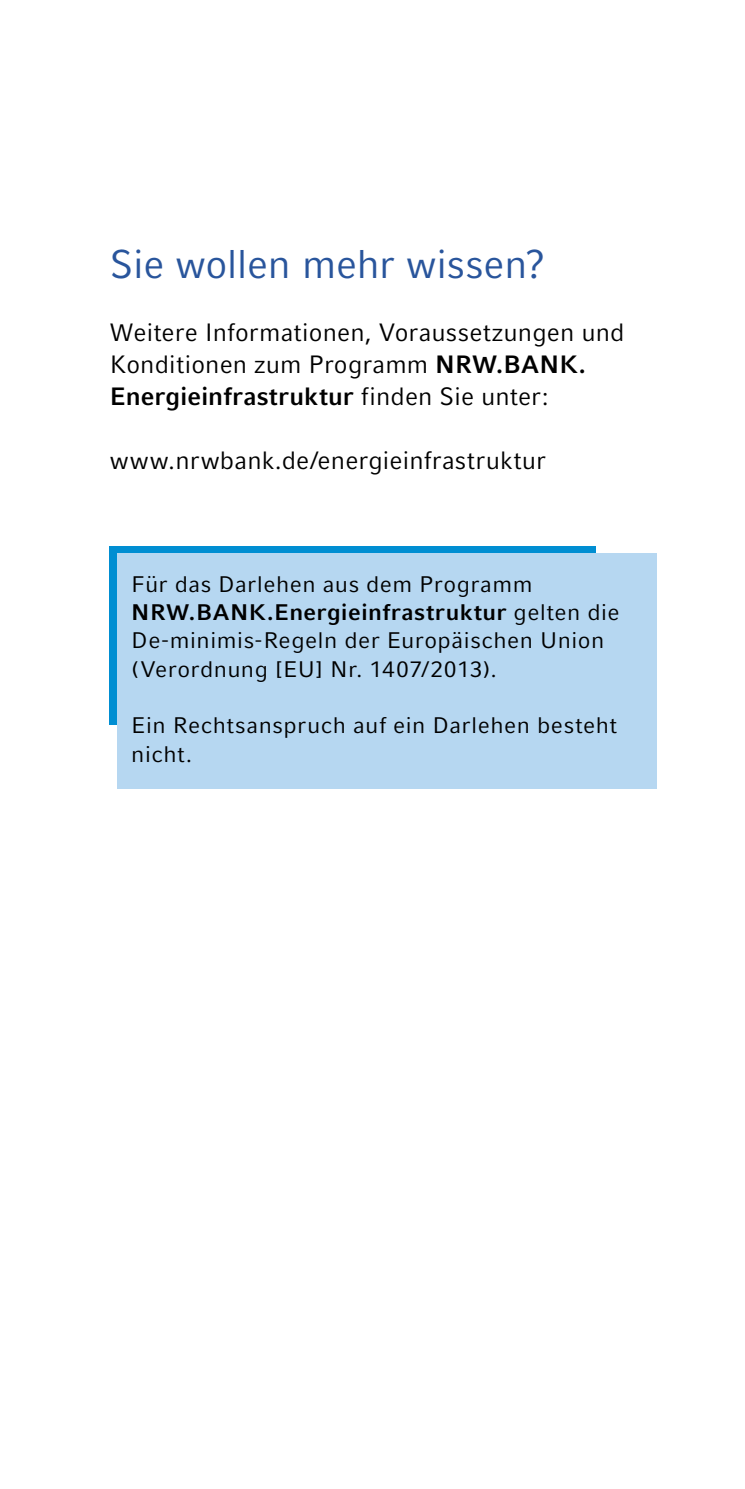
<style>
.page{position:relative;width:745px;height:1489px;background:#fff}
.page>*{position:absolute;margin:0;border:0;box-sizing:border-box;transform-origin:0 0}
.t1{font:40px "Compatil Fact LT";letter-spacing:-.01em;color:#29559c}
.t2{font:25px/32px "Compatil Fact LT";letter-spacing:.005em;color:#000}
.t3{font:22.5px/28.2px "Compatil Fact LT";letter-spacing:.02em;color:#000}
.s1{font-weight:700}
</style>
<div class="page">
<div style="left:110px;top:546px;width:485px;height:178px;background:#008ed2"></div>
<div style="left:117px;top:552px;width:539px;height:236px;background:#b6d7f1"></div>
<h1 class="t1" style="left:110px;top:240px;width:437px">Sie wollen mehr wissen?</h1>
<p class="t2" style="left:110px;top:316px;width:515px">Weitere Informationen, Voraussetzungen und<br>Konditionen zum Programm <span class="s1">NRW.BANK.<br>Energieinfrastruktur</span> finden Sie unter:</p>
<p class="t2" style="left:110px;top:444px;width:437px">www.nrwbank.de/energieinfrastruktur</p>
<p class="t3" style="left:131px;top:569px;width:489px">Für das Darlehen aus dem Programm <span class="s1">NRW.BANK.Energieinfrastruktur</span> gelten die De-minimis-Regeln der Europäischen Union (Verordnung [EU] Nr. 1407/2013).</p>
<p class="t3" style="left:131px;top:711px;width:487px">Ein Rechtsanspruch auf ein Darlehen besteht nicht.</p>
</div>
